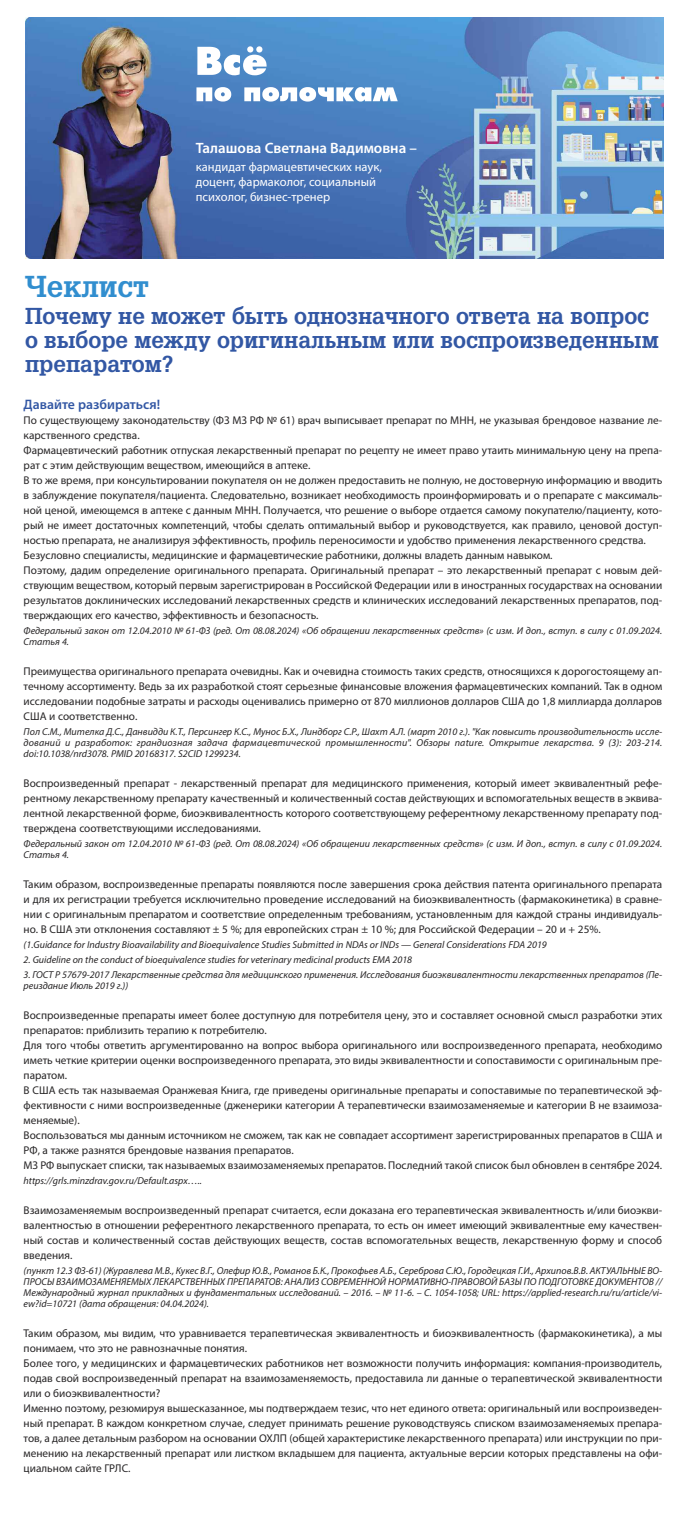
<style>
.page{position:relative;width:689px;height:1521px;background:#fff}
.page>*{position:absolute;margin:0;border:0;box-sizing:border-box;transform-origin:0 0}
.t1{font:700 29.5px "AG Gloria C";color:#318ecf}
.t2{font:700 22.5px/23.8px "AG Gloria C";color:#3257a4}
.t3{font:600 15px "Myriad Pro";color:#fff}
.t4{font:600 13.75px "Myriad Pro";color:#3257a4}
.t5{font:12.5px/15px "Myriad Pro";color:#fff}
.t6{font:11.25px/15px "Myriad Pro";color:#272526;text-align:justify}
.t7{font:italic 10px/11.2px "Myriad Pro";color:#272526}
</style>
<div class="page">
<img style="left:25px;top:17px;width:638px;height:241px">
<svg style="left:244px;top:87px;width:153px;height:15px"></svg>
<svg style="left:196px;top:87px;width:35px;height:15px"></svg>
<svg style="left:197px;top:46px;width:69px;height:29px"></svg>
<h3 class="t3" style="left:196px;top:142px;width:222px">Талашова Светлана Вадимовна –</h3>
<p class="t5" style="left:196px;top:160px;width:187px">кандидат фармацевтических наук, доцент, фармаколог, социальный психолог, бизнес-тренер</p>
<h1 class="t1" style="left:25px;top:269px;width:126px">Чеклист</h1>
<h2 class="t2" style="left:25px;top:304px;width:634px">Почему не может быть однозначного ответа на вопрос о выборе между оригинальным или воспроизведенным препаратом?</h2>
<p class="t4" style="left:24px;top:399px;width:138px">Давайте разбираться!</p>
<p class="t6" style="left:24px;top:413px;width:639px;text-align:left">По существующему законодательству (ФЗ МЗ РФ № 61) врач выписывает препарат по МНН, не указывая брендовое название ле&shy;карственного средства.<br>Фармацевтический работник отпуская лекарственный препарат по рецепту не имеет право утаить минимальную цену на препа&shy;рат с этим действующим веществом, имеющийся в аптеке.<br>В то же время, при консультировании покупателя он не должен предоставить не полную, не достоверную информацию и вводить в заблуждение покупателя/пациента. Следовательно, возникает необходимость проинформировать и о препарате с максималь&shy;ной ценой, имеющемся в аптеке с данным МНН. Получается, что решение о выборе отдается самому покупателю/пациенту, кото&shy;рый не имеет достаточных компетенций, чтобы сделать оптимальный выбор и руководствуется, как правило, ценовой доступ&shy;ностью препарата, не анализируя эффективность, профиль переносимости и удобство применения лекарственного средства.<br>Безусловно специалисты, медицинские и фармацевтические работники, должны владеть данным навыком.<br>Поэтому, дадим определение оригинального препарата. Оригинальный препарат – это лекарственный препарат с новым дей&shy;ствующим веществом, который первым зарегистрирован в Российской Федерации или в иностранных государствах на основании результатов доклинических исследований лекарственных средств и клинических исследований лекарственных препаратов, под&shy;тверждающих его качество, эффективность и безопасность.</p>
<p class="t7" style="left:24px;top:625px;width:639px">Федеральный закон от 12.04.2010 № 61-ФЗ (ред. От 08.08.2024) «Об обращении лекарственных средств» (с изм. И доп., вступ. в силу с 01.09.2024.<br>Статья 4.</p>
<p class="t6" style="left:24px;top:664px;width:639px">Преимущества оригинального препарата очевидны. Как и очевидна стоимость таких средств, относящихся к дорогостоящему ап&shy;течному ассортименту. Ведь за их разработкой стоят серьезные финансовые вложения фармацевтических компаний. Так в одном исследовании подобные затраты и расходы оценивались примерно от 870 миллионов долларов США до 1,8 миллиарда долларов США и соответственно.</p>
<p class="t7" style="left:24px;top:726px;width:639px;text-align:justify">Пол С.М., Мителка Д.С., Данвидди К.Т., Персингер К.С., Мунос Б.Х., Линдборг С.Р., Шахт А.Л. (март 2010 г.). "Как повысить производительность иссле&shy;дований и разработок: грандиозная задача фармацевтической промышленности". Обзоры nature. Открытие лекарства. 9 (3): 203-214. doi:10.1038/nrd3078. PMID 20168317. S2CID 1299234.</p>
<p class="t6" style="left:24px;top:776px;width:639px">Воспроизведенный препарат - лекарственный препарат для медицинского применения, который имеет эквивалентный рефе&shy;рентному лекарственному препарату качественный и количественный состав действующих и вспомогательных веществ в эквива&shy;лентной лекарственной форме, биоэквивалентность которого соответствующему референтному лекарственному препарату под&shy;тверждена соответствующими исследованиями.</p>
<p class="t7" style="left:24px;top:838px;width:639px">Федеральный закон от 12.04.2010 № 61-ФЗ (ред. От 08.08.2024) «Об обращении лекарственных средств» (с изм. И доп., вступ. в силу с 01.09.2024.<br>Статья 4.</p>
<p class="t6" style="left:24px;top:878px;width:639px">Таким образом, воспроизведенные препараты появляются после завершения срока действия патента оригинального препарата и для их регистрации требуется исключительно проведение исследований на биоэквивалентность (фармакокинетика) в сравне&shy;нии с оригинальным препаратом и соответствие определенным требованиям, установленным для каждой страны индивидуаль&shy;но. В США эти отклонения составляют ± 5 %; для европейских стран ± 10 %; для Российской Федерации – 20 и + 25%.</p>
<p class="t7" style="left:24px;top:940px;width:524px">(1.Guidance for Industry Bioavailability and Bioequivalence Studies Submitted in NDAs or INDs — General Considerations FDA 2019</p>
<p class="t7" style="left:24px;top:954px;width:390px">2. Guideline on the conduct of bioequivalence studies for veterinary medicinal products EMA 2018</p>
<p class="t7" style="left:24px;top:969px;width:639px">3. ГОСТ Р 57679-2017 Лекарственные средства для медицинского применения. Исследования биоэквивалентности лекарственных препаратов (Пе&shy;реиздание Июль 2019 г.))</p>
<p class="t6" style="left:24px;top:1008px;width:639px;text-align:left">Воспроизведенные препараты имеет более доступную для потребителя цену, это и составляет основной смысл разработки этих препаратов: приблизить терапию к потребителю.<br>Для того чтобы ответить аргументированно на вопрос выбора оригинального или воспроизведенного препарата, необходимо иметь четкие критерии оценки воспроизведенного препарата, это виды эквивалентности и сопоставимости с оригинальным пре&shy;паратом.<br>В США есть так называемая Оранжевая Книга, где приведены оригинальные препараты и сопоставимые по терапевтической эф&shy;фективности с ними воспроизведенные (дженерики категории А терапевтически взаимозаменяемые и категории В не взаимоза&shy;меняемые).<br>Воспользоваться мы данным источником не сможем, так как не совпадает ассортимент зарегистрированных препаратов в США и РФ, а также разнятся брендовые названия препаратов.<br>МЗ РФ выпускает списки, так называемых взаимозаменяемых препаратов. Последний такой список был обновлен в сентябре 2024.</p>
<p class="t7" style="left:24px;top:1175px;width:180px">https://grls.minzdrav.gov.ru/Default.aspx…..</p>
<p class="t6" style="left:24px;top:1203px;width:639px">Взаимозаменяемым воспроизведенный препарат считается, если доказана его терапевтическая эквивалентность и/или биоэкви&shy;валентностью в отношении референтного лекарственного препарата, то есть он имеет имеющий эквивалентные ему качествен&shy;ный состав и количественный состав действующих веществ, состав вспомогательных веществ, лекарственную форму и способ введения.</p>
<p class="t7" style="left:24px;top:1265px;width:639px;text-align:justify">(пункт 12.3 ФЗ-61) (Журавлева М.В., Кукес В.Г., Олефир Ю.В., Романов Б.К., Прокофьев А.Б., Сереброва С.Ю., Городецкая Г.И., Архипов.В.В. АКТУАЛЬНЫЕ ВО-ПРОСЫ ВЗАИМОЗАМЕНЯЕМЫХ ЛЕКАРСТВЕННЫХ ПРЕПАРАТОВ: АНАЛИЗ СОВРЕМЕННОЙ НОРМАТИВНО-ПРАВОВОЙ БАЗЫ ПО ПОДГОТОВКЕ ДОКУМЕНТОВ // Международный журнал прикладных и фундаментальных исследований. – 2016. – № 11-6. – С. 1054-1058; URL: https://applied-research.ru/ru/article/vi&shy;ew?id=10721 (дата обращения: 04.04.2024).</p>
<p class="t6" style="left:24px;top:1326px;width:639px;text-align:left">Таким образом, мы видим, что уравнивается терапевтическая эквивалентность и биоэквивалентность (фармакокинетика), а мы понимаем, что это не равнозначные понятия.<br>Более того, у медицинских и фармацевтических работников нет возможности получить информация: компания-производитель, подав свой воспроизведенный препарат на взаимозаменяемость, предоставила ли данные о терапевтической эквивалентности или о биоэквивалентности?<br>Именно поэтому, резюмируя вышесказанное, мы подтверждаем тезис, что нет единого ответа: оригинальный или воспроизведен&shy;ный препарат. В каждом конкретном случае, следует принимать решение руководствуясь списком взаимозаменяемых препара&shy;тов, а далее детальным разбором на основании ОХЛП (общей характеристике лекарственного препарата) или инструкции по при&shy;менению на лекарственный препарат или листком вкладышем для пациента, актуальные версии которых представлены на офи&shy;циальном сайте ГРЛС.</p>
</div>
